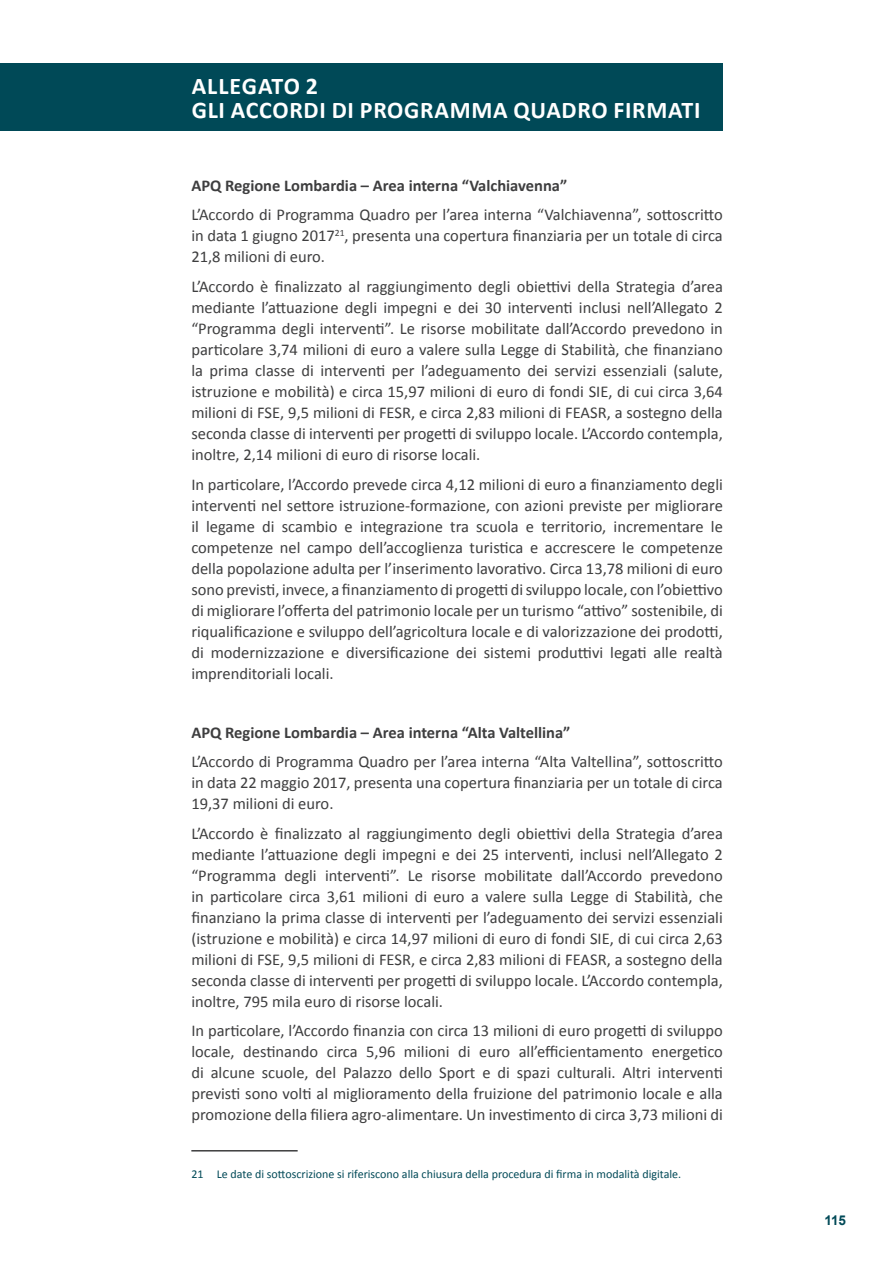
<style>
.page{position:relative;width:893px;height:1263px;background:#fff}
.page>*{position:absolute;margin:0;border:0;box-sizing:border-box;transform-origin:0 0}
.t1{font:700 24px/24px "Calibri";letter-spacing:.03em;color:#fff}
.t2{font:16.5px/21px "Calibri";color:#3e3e3f;text-align:justify}
.t3{font:700 16.5px "Calibri";color:#3e3e3f}
.t4{font:700 13.5px "Arial";color:#004957}
.t5{font:12px "Calibri";color:#004957}
</style>
<div class="page">
<div style="left:0;top:63px;width:723px;height:68px;background:#004957"></div>
<hr style="left:191px;top:1150px;width:107px;height:1px;background:#3e3e3f">
<h1 class="t1" style="left:192px;top:74px;width:510px">ALLEGATO 2<br>GLI ACCORDI DI PROGRAMMA QUADRO FIRMATI</h1>
<p class="t3" style="left:191px;top:175px;width:377px">APQ Regione Lombardia – Area interna “Valchiavenna”</p>
<p class="t2" style="left:191px;top:205px;width:533px">L’Accordo di Programma Quadro per l’area interna “Valchiavenna”, sottoscritto in data 1 giugno 2017<sup>21</sup>, presenta una copertura finanziaria per un totale di circa 21,8 milioni di euro.</p>
<p class="t2" style="left:191px;top:276px;width:533px">L’Accordo è finalizzato al raggiungimento degli obiettivi della Strategia d’area mediante l’attuazione degli impegni e dei 30 interventi inclusi nell’Allegato 2 “Programma degli interventi”. Le risorse mobilitate dall’Accordo prevedono in particolare 3,74 milioni di euro a valere sulla Legge di Stabilità, che finanziano la prima classe di interventi per l’adeguamento dei servizi essenziali (salute, istruzione e mobilità) e circa 15,97 milioni di euro di fondi SIE, di cui circa 3,64 milioni di FSE, 9,5 milioni di FESR, e circa 2,83 milioni di FEASR, a sostegno della seconda classe di interventi per progetti di sviluppo locale. L’Accordo contempla, inoltre, 2,14 milioni di euro di risorse locali.</p>
<p class="t2" style="left:191px;top:474px;width:533px">In particolare, l’Accordo prevede circa 4,12 milioni di euro a finanziamento degli interventi nel settore istruzione-formazione, con azioni previste per migliorare il legame di scambio e integrazione tra scuola e territorio, incrementare le competenze nel campo dell’accoglienza turistica e accrescere le competenze della popolazione adulta per l’inserimento lavorativo. Circa 13,78 milioni di euro sono previsti, invece, a finanziamento di progetti di sviluppo locale, con l’obiettivo di migliorare l’offerta del patrimonio locale per un turismo “attivo” sostenibile, di riqualificazione e sviluppo dell’agricoltura locale e di valorizzazione dei prodotti, di modernizzazione e diversificazione dei sistemi produttivi legati alle realtà imprenditoriali locali.</p>
<p class="t3" style="left:191px;top:721px;width:381px">APQ Regione Lombardia – Area interna “Alta Valtellina”</p>
<p class="t2" style="left:191px;top:751px;width:533px">L’Accordo di Programma Quadro per l’area interna “Alta Valtellina”, sottoscritto in data 22 maggio 2017, presenta una copertura finanziaria per un totale di circa 19,37 milioni di euro.</p>
<p class="t2" style="left:191px;top:823px;width:533px">L’Accordo è finalizzato al raggiungimento degli obiettivi della Strategia d’area mediante l’attuazione degli impegni e dei 25 interventi, inclusi nell’Allegato 2 “Programma degli interventi”. Le risorse mobilitate dall’Accordo prevedono in particolare circa 3,61 milioni di euro a valere sulla Legge di Stabilità, che finanziano la prima classe di interventi per l’adeguamento dei servizi essenziali (istruzione e mobilità) e circa 14,97 milioni di euro di fondi SIE, di cui circa 2,63 milioni di FSE, 9,5 milioni di FESR, e circa 2,83 milioni di FEASR, a sostegno della seconda classe di interventi per progetti di sviluppo locale. L’Accordo contempla, inoltre, 795 mila euro di risorse locali.</p>
<p class="t2" style="left:191px;top:1020px;width:533px">In particolare, l’Accordo finanzia con circa 13 milioni di euro progetti di sviluppo locale, destinando circa 5,96 milioni di euro all’efficientamento energetico di alcune scuole, del Palazzo dello Sport e di spazi culturali. Altri interventi previsti sono volti al miglioramento della fruizione del patrimonio locale e alla promozione della filiera agro-alimentare. Un investimento di circa 3,73 milioni di</p>
<p class="t5" style="left:191px;top:1166px;width:491px">21 Le date di sottoscrizione si riferiscono alla chiusura della procedura di firma in modalità digitale.</p>
<p class="t4" style="left:824px;top:1212px;width:23px">115</p>
</div>
